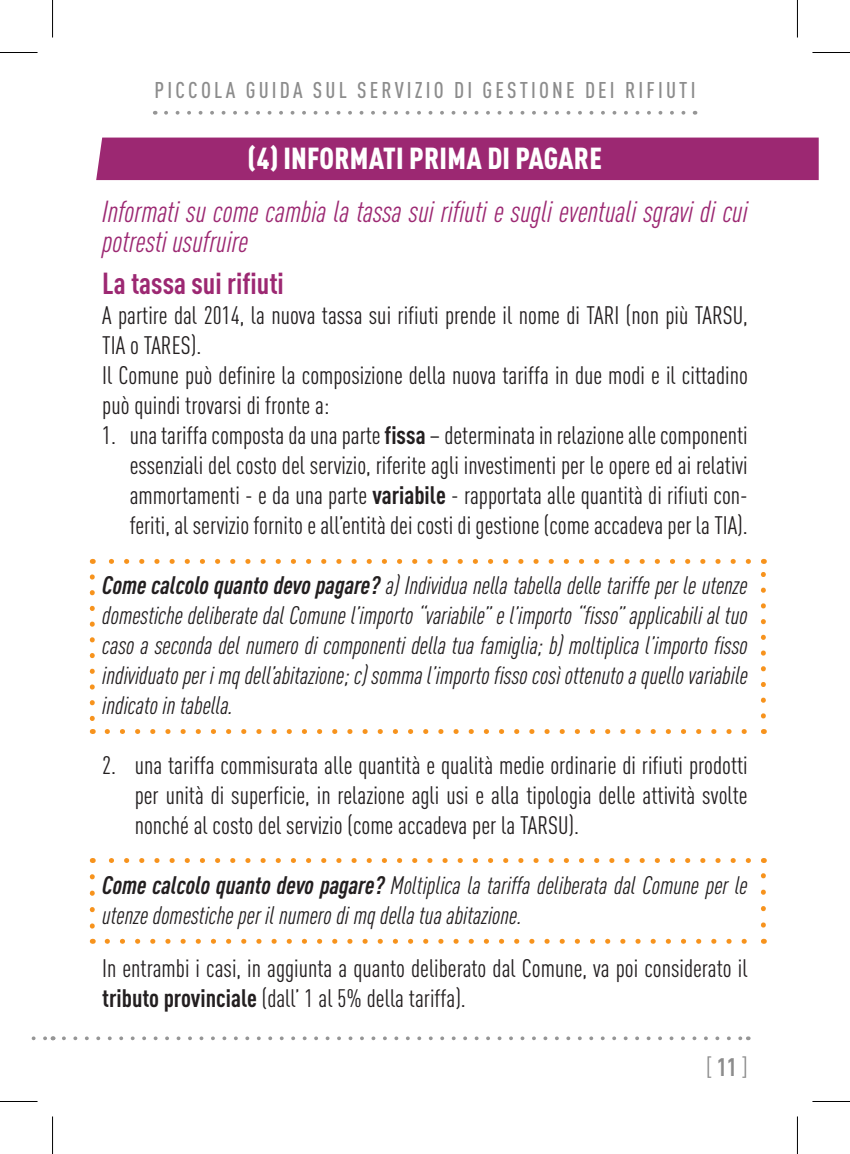
<style>
.page{position:relative;width:850px;height:1154px;background:#fff}
.page>*{position:absolute;margin:0;border:0;box-sizing:border-box;transform-origin:0 0}
.t1{font:italic condensed 30px/30px "DIN Pro";color:#9c2872}
.t2{font:900 condensed 30px "DIN Pro";letter-spacing:.01em;color:#fff}
.t3{font:700 condensed 30px "DIN Pro";color:#9c2872}
.t4{font:condensed 25px/30px "DIN Pro";color:#231f20}
.t5{font:italic condensed 25px/30px "DIN Pro";color:#231f20;text-align:justify}
.t6{font:condensed 25px "DIN Pro";color:#8c8c8c}
.t7{font:500 condensed 22.5px "DIN Pro";letter-spacing:.14em;color:#8c8c8c}
.s1{font-weight:700}
</style>
<div class="page">
<svg style="left:166px;top:111px;width:520px;height:4px"></svg>
<svg style="left:64px;top:1036px;width:677px;height:4px"></svg>
<svg style="left:31px;top:1036px;width:22px;height:4px"></svg>
<div style="left:96px;top:138px;width:722px;height:42px;background:#9c2872"></div>
<svg style="left:107px;top:729px;width:640px;height:5px"></svg>
<svg style="left:109px;top:559px;width:639px;height:5px"></svg>
<svg style="left:90px;top:577px;width:5px;height:157px"></svg>
<svg style="left:760px;top:559px;width:5px;height:157px"></svg>
<svg style="left:90px;top:877px;width:5px;height:52px"></svg>
<svg style="left:107px;top:939px;width:640px;height:5px"></svg>
<svg style="left:109px;top:858px;width:639px;height:5px"></svg>
<svg style="left:760px;top:858px;width:5px;height:67px"></svg>
<hr style="left:0;top:52px;width:38px;height:1px;background:#000">
<hr style="left:812px;top:52px;width:37px;height:1px;background:#000">
<hr style="left:0;top:1101px;width:38px;height:1px;background:#000">
<hr style="left:812px;top:1101px;width:37px;height:1px;background:#000">
<hr style="left:52px;top:0;width:1px;height:38px;background:#000">
<hr style="left:52px;top:1116px;width:1px;height:38px;background:#000">
<hr style="left:796px;top:0;width:1px;height:38px;background:#000">
<hr style="left:796px;top:1116px;width:1px;height:38px;background:#000">
<p class="t7" style="left:154px;top:73px;width:542px">PICCOLA GUIDA SUL SERVIZIO DI GESTIONE DEI RIFIUTI</p>
<p class="t2" style="left:248px;top:135px;width:355px">(4) INFORMATI PRIMA DI PAGARE</p>
<p class="t1" style="left:102px;top:194px;width:646px">Informati su come cambia la tassa sui rifiuti e sugli eventuali sgravi di cui potresti usufruire</p>
<p class="t3" style="left:102px;top:261px;width:183px">La tassa sui rifiuti</p>
<p class="t4" style="left:102px;top:299px;width:647px">A partire dal 2014, la nuova tassa sui rifiuti prende il nome di TARI (non più TARSU, TIA o TARES).<br>Il Comune può definire la composizione della nuova tariffa in due modi e il cittadino può quindi trovarsi di fronte a:</p>
<p class="t4" style="left:130px;top:419px;width:619px;text-align:justify;text-indent:-28px">1. una tariffa composta da una parte <span class="s1">fissa</span> – determinata in relazione alle componenti essenziali del costo del servizio, riferite agli investimenti per le opere ed ai relativi ammortamenti - e da una parte <span class="s1">variabile</span> - rapportata alle quantità di rifiuti con&shy;feriti, al servizio fornito e all’entità dei costi di gestione (come accadeva per la TIA).</p>
<p class="t5" style="left:102px;top:569px;width:646px"><span class="s1">Come calcolo quanto devo pagare?</span> a) Individua nella tabella delle tariffe per le utenze domestiche deliberate dal Comune l’importo “variabile” e l’importo “fisso” applicabili al tuo caso a seconda del numero di componenti della tua famiglia; b) moltiplica l’importo fisso individuato per i mq dell’abitazione; c) somma l’importo fisso così ottenuto a quello variabile indicato in tabella.</p>
<p class="t4" style="left:135px;top:749px;width:614px;text-align:justify;text-indent:-32px">2. una tariffa commisurata alle quantità e qualità medie ordinarie di rifiuti prodotti per unità di superficie, in relazione agli usi e alla tipologia delle attività svolte nonché al costo del servizio (come accadeva per la TARSU).</p>
<p class="t5" style="left:102px;top:869px;width:646px"><span class="s1">Come calcolo quanto devo pagare?</span> Moltiplica la tariffa deliberata dal Comune per le utenze domestiche per il numero di mq della tua abitazione.</p>
<p class="t4" style="left:102px;top:951px;width:646px">In entrambi i casi, in aggiunta a quanto deliberato dal Comune, va poi considerato il <span class="s1">tributo provinciale</span> (dall’ 1 al 5% della tariffa).</p>
<p class="t6" style="left:705px;top:1049px;width:43px">[ <span class="s1">11</span> ]</p>
</div>
